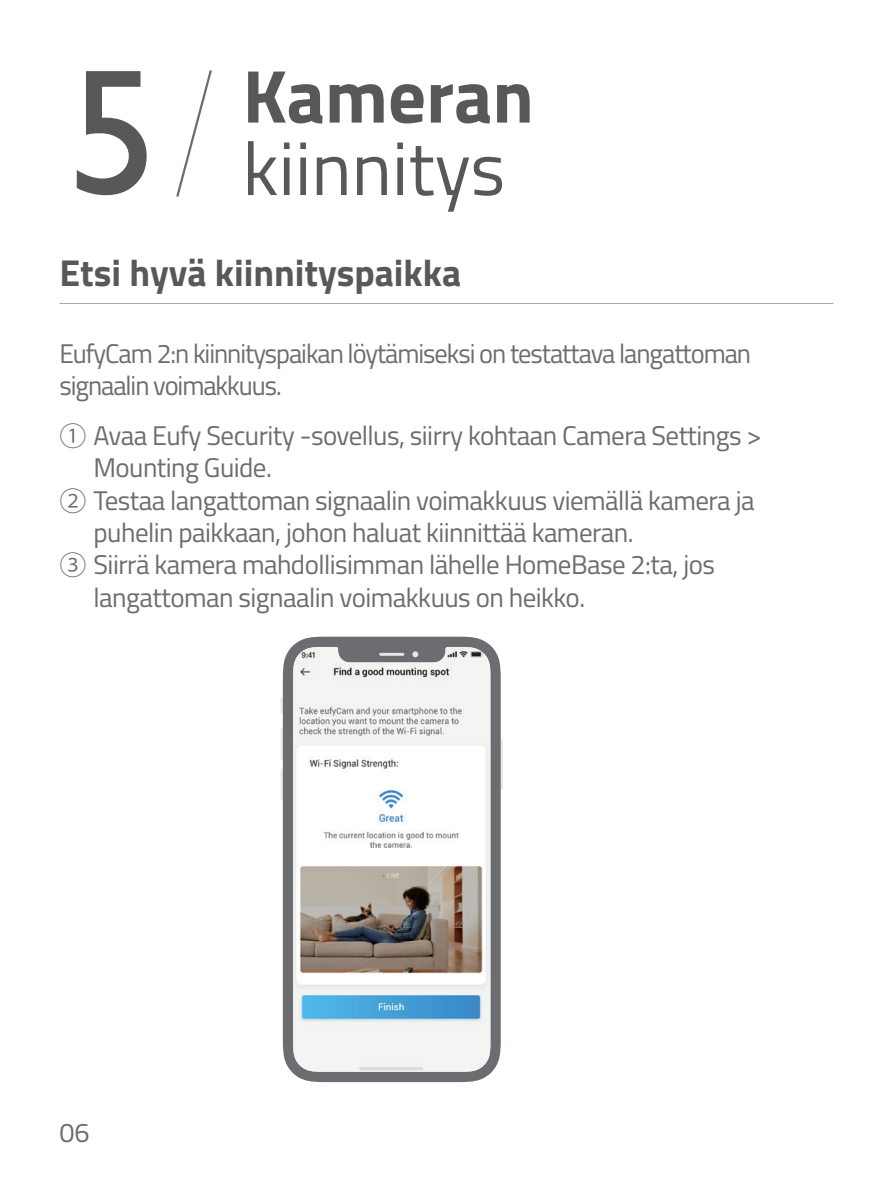
<style>
.page{position:relative;width:893px;height:1191px;background:#fff}
.page>*{position:absolute;margin:0;border:0;box-sizing:border-box;transform-origin:0 0}
.BT1{font:75px "Titillium Web";color:#57585a}
.BT1-2{font:700 75px "Titillium Web";color:#57585a}
.BT2{font:700 37.5px "Titillium Web";color:#57585a}
.TXT-TU{font:27px/32.4px "Titillium Web";letter-spacing:-.02em;color:#6c6d70}
.TXT-TU-2{font:27px/32.4px "Titillium Web";letter-spacing:-.04em;color:#6c6d70}
.s1{font-family:"Koz Go Pr 6 N"}
</style>
<div class="page">
<hr style="left:60px;top:303px;width:773px;height:1px;background:#a8a9ad">
<svg style="left:176px;top:70px;width:36px;height:127px"></svg>
<svg style="left:77px;top:71px;width:70px;height:124px"></svg>
<svg style="left:281px;top:697px;width:2px;height:16px"></svg>
<svg style="left:501px;top:739px;width:2px;height:51px"></svg>
<svg style="left:281px;top:728px;width:2px;height:32px"></svg>
<svg style="left:281px;top:768px;width:2px;height:33px"></svg>
<svg style="left:283px;top:636px;width:218px;height:446px;background:#808184"></svg>
<svg style="left:293px;top:649px;width:197px;height:422px"></svg>
<p class="BT1-2" style="left:243px;top:39px;width:293px">Kameran</p>
<p class="BT1" style="left:243px;top:114px;width:264px">kiinnitys</p>
<p class="BT2" style="left:60px;top:244px;width:403px">Etsi hyvä kiinnityspaikka</p>
<p class="TXT-TU-2" style="left:60px;top:336px;width:693px">EufyCam 2:n kiinnityspaikan löytämiseksi on testattava langattoman signaalin voimakkuus.</p>
<p class="TXT-TU" style="left:94px;top:418px;width:670px;text-indent:-34px"><span class="s1">①</span> Avaa Eufy Security -sovellus, siirry kohtaan Camera Settings &gt;<br>Mounting Guide.</p>
<p class="TXT-TU" style="left:94px;top:482px;width:662px;text-indent:-34px"><span class="s1">②</span> Testaa langattoman signaalin voimakkuus viemällä kamera ja puhelin paikkaan, johon haluat kiinnittää kameran.</p>
<p class="TXT-TU" style="left:94px;top:547px;width:623px;text-indent:-34px"><span class="s1">③</span> Siirrä kamera mahdollisimman lähelle HomeBase 2:ta, jos langattoman signaalin voimakkuus on heikko.</p>
<p class="TXT-TU" style="left:60px;top:1114px;width:32px">06</p>
</div>
